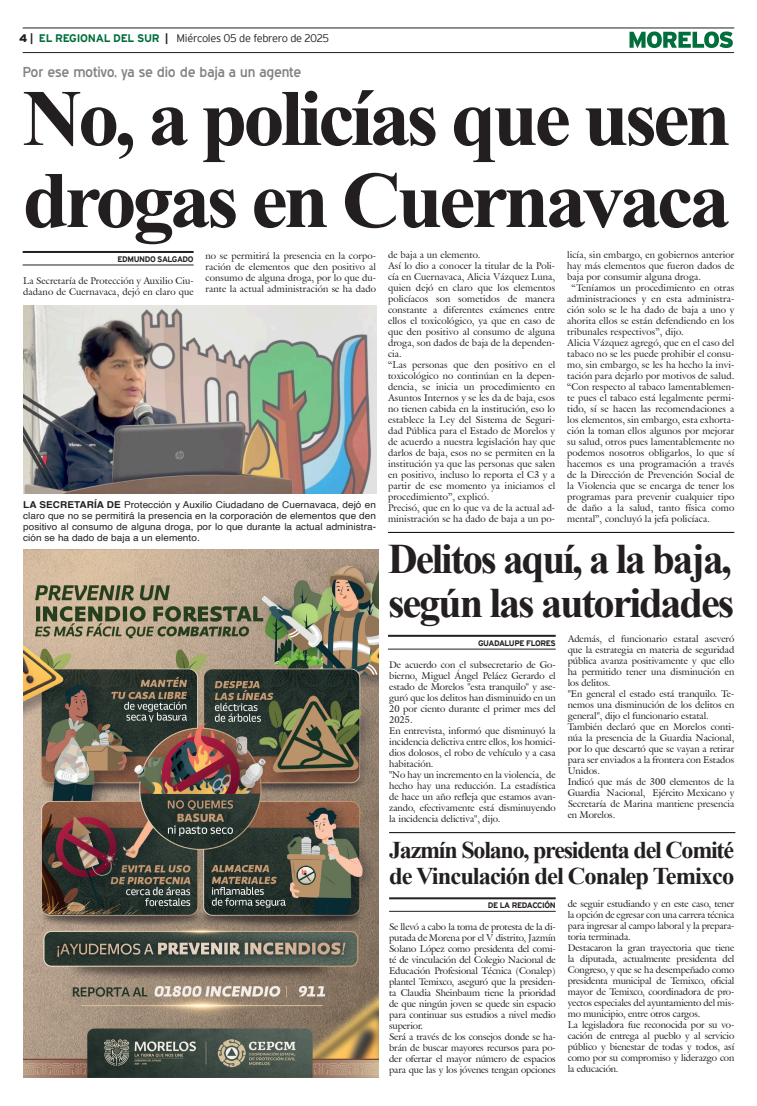
<style>
.page{position:relative;width:757px;height:1106px;background:#fff}
.page>*{position:absolute;margin:0;border:0;box-sizing:border-box;transform-origin:0 0}
.Cabeza_01{font:700 80px "Times New Roman";letter-spacing:-.05em;color:#231f20}
.Cabeza_03{font:700 42px "Times New Roman";letter-spacing:-.05em;color:#231f20}
.Cabeza_03-2{font:700 24px "Times New Roman";letter-spacing:-.05em;color:#231f20}
.Balazo_01{font:14px "Blue Highway";letter-spacing:-.015em;color:#808285;scale:1.05 1}
.t1{font:300 11px "Interstate";letter-spacing:-.025em;color:#231f20}
.t2{font:9.5px/11px "Galliard IT Cby BT";color:#231f20;text-align:justify}
.Pie_de_foto{font:9.5px/11px "Helvetica";letter-spacing:.005em;color:#231f20;text-align:justify;scale:1.05 1}
.t3{font:700 8px "Interstate";letter-spacing:-.05em;color:#231f20}
.s1{font-weight:900}
.s2{font-weight:700}
.s3{font-weight:700;color:#006f3c}
</style>
<div class="page">
<hr style="left:23px;top:28px;width:711px;height:1px;background:#231f20">
<hr style="left:23px;top:52px;width:711px;height:1px;background:#231f20">
<svg style="left:629px;top:31px;width:104px;height:17px"></svg>
<img style="left:23px;top:549px;width:355px;height:528px">
<hr style="left:23px;top:251px;width:171px;height:2px;background:#231f20">
<hr style="left:23px;top:264px;width:171px;height:1px;background:#231f20">
<hr style="left:388px;top:635px;width:168px;height:2px;background:#231f20">
<hr style="left:388px;top:648px;width:168px;height:1px;background:#231f20">
<hr style="left:388px;top:532px;width:346px;height:1px;background:#000">
<hr style="left:389px;top:897px;width:167px;height:2px;background:#231f20">
<hr style="left:389px;top:911px;width:167px;height:1px;background:#231f20">
<hr style="left:389px;top:832px;width:346px;height:1px;background:#000">
<img style="left:23px;top:305px;width:353px;height:188px">
<p class="t1" style="left:19px;top:32px;width:311px"><span class="s1">4</span> <span class="s2">|</span> <span class="s3">EL REGIONAL DEL SUR</span> <span class="s2">|</span> Miércoles 05 de febrero de 2025</p>
<p class="Balazo_01" style="left:23px;top:63px;width:267px">Por ese motivo, ya se dio de baja a un agente</p>
<p class="Cabeza_01" style="left:23px;top:60px;width:710px">No, a policías que usen</p>
<p class="Cabeza_01" style="left:23px;top:142px;width:709px">drogas en Cuernavaca</p>
<p class="t3" style="left:117px;top:254px;width:78px">EDMUNDO SALGADO</p>
<p class="t2" style="left:388px;top:249px;width:94px">de baja a un elemento.</p>
<p class="t2" style="left:388px;top:260px;width:169px">Así lo dio a conocer la titular de la Poli&shy;cía en Cuernavaca, Alicia Vázquez Luna, quien dejó en claro que los elementos policíacos son sometidos de manera constante a diferentes exámenes entre ellos el toxicológico, ya que en caso de que den positivo al consumo de alguna droga, son dados de baja de la dependen&shy;cia.</p>
<p class="t2" style="left:388px;top:359px;width:169px">“Las personas que den positivo en el toxicológico no continúan en la depen&shy;dencia, se inicia un procedimiento en Asuntos Internos y se les da de baja, esos no tienen cabida en la institución, eso lo establece la Ley del Sistema de Seguri&shy;dad Pública para el Estado de Morelos y de acuerdo a nuestra legislación hay que darlos de baja, esos no se permiten en la institución ya que las personas que salen en positivo, incluso lo reporta el C3 y a partir de ese momento ya iniciamos el procedimiento”, explicó.</p>
<p class="t2" style="left:388px;top:502px;width:169px">Precisó, que en lo que va de la actual ad&shy;ministración se ha dado de baja a un po-</p>
<p class="t2" style="left:567px;top:249px;width:169px">licía, sin embargo, en gobiernos anterior hay más elementos que fueron dados de baja por consumir alguna droga.</p>
<p class="t2" style="left:567px;top:282px;width:169px;text-indent:4px">“Teníamos un procedimiento en otras administraciones y en esta administra&shy;ción solo se le ha dado de baja a uno y ahorita ellos se están defendiendo en los tribunales respectivos”, dijo.</p>
<p class="t2" style="left:567px;top:337px;width:169px">Alicia Vázquez agregó, que en el caso del tabaco no se les puede prohibir el consu&shy;mo, sin embargo, se les ha hecho la invi&shy;tación para dejarlo por motivos de salud.</p>
<p class="t2" style="left:567px;top:381px;width:169px">“Con respecto al tabaco lamentablemen&shy;te pues el tabaco está legalmente permi&shy;tido, sí se hacen las recomendaciones a los elementos, sin embargo, esta exhorta&shy;ción la toman ellos algunos por mejorar su salud, otros pues lamentablemente no podemos nosotros obligarlos, lo que sí hacemos es una programación a través de la Dirección de Prevención Social de la Violencia que se encarga de tener los programas para prevenir cualquier tipo de daño a la salud, tanto física como mental”, concluyó la jefa policíaca.</p>
<p class="Cabeza_03" style="left:388px;top:528px;width:345px">Delitos aquí, a la baja,</p>
<p class="Cabeza_03" style="left:388px;top:572px;width:348px">según las autoridades</p>
<p class="t3" style="left:478px;top:638px;width:79px">GUADALUPE FLORES</p>
<p class="t2" style="left:206px;top:250px;width:172px">no se permitirá la presencia en la corpo&shy;ración de elementos que den positivo al consumo de alguna droga, por lo que du&shy;rante la actual administración se ha dado</p>
<p class="t2" style="left:23px;top:275px;width:172px">La Secretaría de Protección y Auxilio Ciu&shy;dadano de Cuernavaca, dejó en claro que</p>
<p class="Pie_de_foto" style="left:23px;top:499px;width:337px"><span class="s2">LA SECRETARÍA DE</span> Protección y Auxilio Ciudadano de Cuernavaca, dejó en claro que no se permitirá la presencia en la corporación de elementos que den positivo al consumo de alguna droga, por lo que durante la actual administra&shy;ción se ha dado de baja a un elemento.</p>
<p class="t2" style="left:568px;top:633px;width:168px">Además, el funcionario estatal aseveró que la estrategia en materia de seguridad pública avanza positivamente y que ello ha permitido tener una disminución en los delitos.</p>
<p class="t2" style="left:568px;top:688px;width:168px">"En general el estado está tranquilo. Te&shy;nemos una disminución de los delitos en general", dijo el funcionario estatal.</p>
<p class="t2" style="left:568px;top:721px;width:168px">También declaró que en Morelos conti&shy;núa la presencia de la Guardia Nacional, por lo que descartó que se vayan a retirar para ser enviados a la frontera con Estados Unidos.</p>
<p class="t2" style="left:568px;top:776px;width:168px">Indicó que más de 300 elementos de la Guardia Nacional, Ejército Mexicano y Secretaría de Marina mantiene presencia en Morelos.</p>
<p class="t2" style="left:389px;top:659px;width:168px">De acuerdo con el subsecretario de Go&shy;bierno, Miguel Ángel Peláez Gerardo el estado de Morelos "esta tranquilo" y ase&shy;guró que los delitos han disminuido en un 20 por ciento durante el primer mes del 2025.</p>
<p class="t2" style="left:389px;top:725px;width:168px">En entrevista, informó que disminuyó la incidencia delictiva entre ellos, los homici&shy;dios dolosos, el robo de vehículo y a casa habitación.</p>
<p class="t2" style="left:389px;top:769px;width:168px">"No hay un incremento en la violencia, de hecho hay una reducción. La estadística de hace un año refleja que estamos avan&shy;zando, efectivamente está disminuyendo la incidencia delictiva", dijo.</p>
<p class="Cabeza_03-2" style="left:389px;top:832px;width:346px">Jazmín Solano, presidenta del Comité</p>
<p class="Cabeza_03-2" style="left:389px;top:858px;width:347px">de Vinculación del Conalep Temixco</p>
<p class="t3" style="left:488px;top:900px;width:69px">DE LA REDACCIÓN</p>
<p class="t2" style="left:568px;top:897px;width:168px">de seguir estudiando y en este caso, tener la opción de egresar con una carrera técnica para ingresar al campo laboral y la prepara&shy;toria terminada.</p>
<p class="t2" style="left:568px;top:941px;width:168px">Destacaron la gran trayectoria que tiene la diputada, actualmente presidenta del Congreso, y que se ha desempeñado como presidenta municipal de Temixco, oficial mayor de Temixco, coordinadora de pro&shy;yectos especiales del ayuntamiento del mis&shy;mo municipio, entre otros cargos.</p>
<p class="t2" style="left:568px;top:1018px;width:168px">La legisladora fue reconocida por su vo&shy;cación de entrega al pueblo y al servicio público y bienestar de todas y todos, así como por su compromiso y liderazgo con la educación.</p>
<p class="t2" style="left:389px;top:921px;width:168px">Se llevó a cabo la toma de protesta de la di&shy;putada de Morena por el V distrito, Jazmín Solano López como presidenta del comi&shy;té de vinculación del Colegio Nacional de Educación Profesional Técnica (Conalep) plantel Temixco, aseguró que la presiden&shy;ta Claudia Sheinbaum tiene la prioridad de que ningún joven se quede sin espacio para continuar sus estudios a nivel medio superior.</p>
<p class="t2" style="left:389px;top:1031px;width:168px">Será a través de los consejos donde se ha&shy;brán de buscar mayores recursos para po&shy;der ofertar el mayor número de espacios para que las y los jóvenes tengan opciones</p>
</div>
